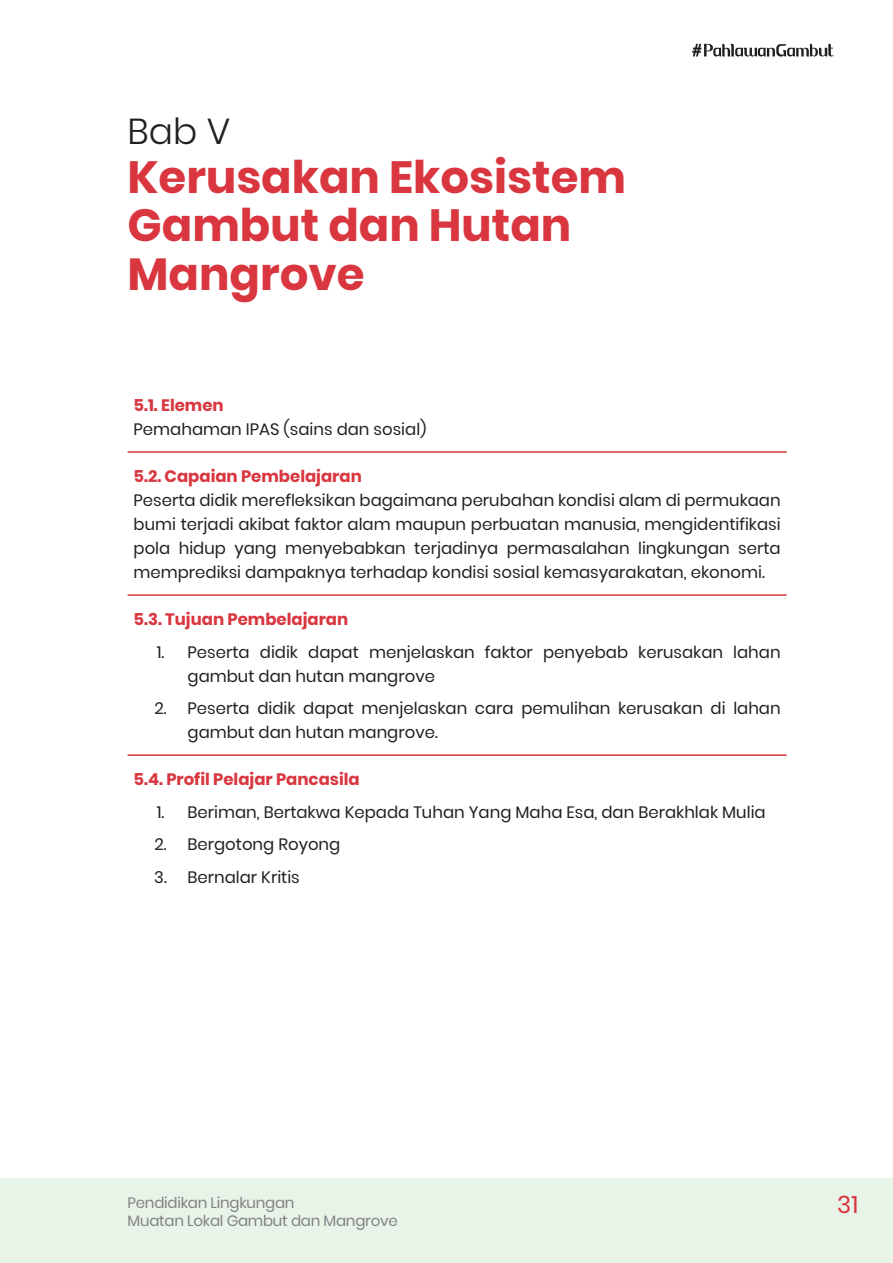
<style>
.page{position:relative;width:893px;height:1263px;background:#fff}
.page>*{position:absolute;margin:0;border:0;box-sizing:border-box;transform-origin:0 0}
.t1{font:700 45px/48.6px "Poppins";color:#d9363f}
.t2{font:300 36px "Poppins";color:#231f20}
.t3{font:24px "Poppins";color:#d9363f}
.t4{font:16.5px/24px "Poppins";color:#231f20}
.t5{font:700 16.5px "Poppins";color:#d9363f}
.t6{font:15px/18px "Poppins";letter-spacing:-.015em;color:#808285}
</style>
<div class="page">
<svg style="left:692px;top:44px;width:142px;height:13px"></svg>
<hr style="left:128px;top:451px;width:659px;height:2px;background:#d9363f">
<hr style="left:128px;top:594px;width:659px;height:2px;background:#d9363f">
<hr style="left:128px;top:754px;width:659px;height:2px;background:#d9363f">
<div style="left:0;top:1178px;width:893px;height:85px;background:#e9f4e8"></div>
<h2 class="t2" style="left:128px;top:111px;width:104px">Bab V</h2>
<h1 class="t1" style="left:128px;top:153px;width:500px">Kerusakan Ekosistem<br>Gambut dan Hutan<br>Mangrove</h1>
<p class="t5" style="left:134px;top:396px;width:92px">5.1. Elemen</p>
<p class="t4" style="left:134px;top:417px;width:295px">Pemahaman IPAS (sains dan sosial)</p>
<p class="t5" style="left:134px;top:467px;width:230px">5.2. Capaian Pembelajaran</p>
<p class="t4" style="left:134px;top:488px;width:649px;text-align:justify">Peserta didik merefleksikan bagaimana perubahan kondisi alam di permukaan bumi terjadi akibat faktor alam maupun perbuatan manusia, mengidentifikasi pola hidup yang menyebabkan terjadinya permasalahan lingkungan serta memprediksi dampaknya terhadap kondisi sosial kemasyarakatan, ekonomi.</p>
<p class="t5" style="left:134px;top:610px;width:216px">5.3. Tujuan Pembelajaran</p>
<p class="t4" style="left:188px;top:640px;width:595px;text-indent:-31px">1. Peserta didik dapat menjelaskan faktor penyebab kerusakan lahan gambut dan hutan mangrove</p>
<p class="t4" style="left:188px;top:696px;width:595px;text-indent:-33px">2. Peserta didik dapat menjelaskan cara pemulihan kerusakan di lahan gambut dan hutan mangrove.</p>
<p class="t5" style="left:134px;top:770px;width:228px">5.4. Profil Pelajar Pancasila</p>
<p class="t4" style="left:157px;top:800px;width:610px">1. Beriman, Bertakwa Kepada Tuhan Yang Maha Esa, dan Berakhlak Mulia</p>
<p class="t4" style="left:154px;top:833px;width:187px">2. Bergotong Royong</p>
<p class="t4" style="left:154px;top:865px;width:147px">3. Bernalar Kritis</p>
<p class="t6" style="left:128px;top:1194px;width:272px">Pendidikan Lingkungan<br>Muatan Lokal Gambut dan Mangrove</p>
<h3 class="t3" style="left:837px;top:1191px;width:23px">31</h3>
</div>
